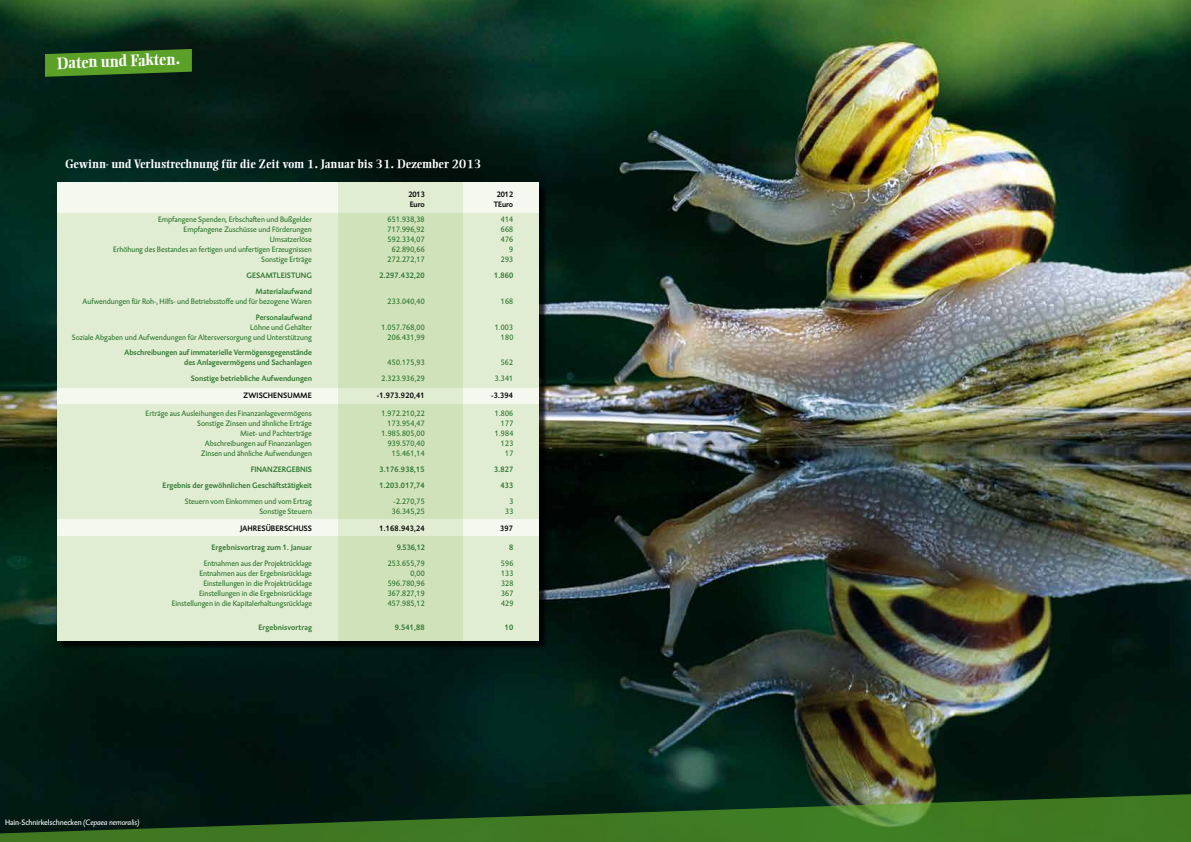
<style>
.page{position:relative;width:1191px;height:842px;background:#fff}
.page>*{position:absolute;margin:0;border:0;box-sizing:border-box;transform-origin:0 0}
.t1{font:700 16px "Ellington";color:#fff}
.t2{font:700 12px "Ellington";color:#fff}
.t3{font:8px "DTL Caspari TOT";letter-spacing:-.005em;color:#2d762f}
.t4{font:500 8px/10px "DTL Caspari TOT";color:#2d762f;text-align:right}
.t5{font:500 8px "DTL Caspari TOT";letter-spacing:.005em;color:#000}
.t6{font:8px "DTL Caspari TOT";letter-spacing:-.01em;color:#fff}
.s1{font-style:italic}
</style>
<div class="page">
<img style="left:0;top:0;width:1191px;height:791px">
<div style="left:60px;top:185px;width:487px;height:465px;background:#000;opacity:.75"></div>
<div style="left:57px;top:182px;width:481px;height:459px;background:#f4f8ee"></div>
<div style="left:339px;top:183px;width:124px;height:458px;background:#e1edd2"></div>
<svg style="left:57px;top:405px;width:482px;height:114px;background:#dceacb"></svg>
<svg style="left:57px;top:536px;width:482px;height:105px;background:#dceacb"></svg>
<svg style="left:57px;top:213px;width:481px;height:174px;background:#dceacb"></svg>
<svg style="left:45px;top:49px;width:147px;height:28px;background:#4a8824"></svg>
<svg style="left:0;top:791px;width:1191px;height:51px;background:#26511d"></svg>
<h1 class="t1" style="left:57px;top:54px;width:125px;rotate:-2deg">Daten und Fakten.</h1>
<h2 class="t2" style="left:65px;top:157px;width:418px">Gewinn- und Verlustrechnung für die Zeit vom 1. Januar bis 31. Dezember 2013</h2>
<p class="t5" style="left:408px;top:189px;width:18px">2013</p>
<p class="t5" style="left:497px;top:189px;width:18px">2012</p>
<p class="t5" style="left:410px;top:199px;width:17px">Euro</p>
<p class="t5" style="left:494px;top:199px;width:21px">TEuro</p>
<p class="t3" style="left:158px;top:215px;width:155px">Empfangene Spenden, Erbschaften und Bußgelder</p>
<p class="t3" style="left:387px;top:215px;width:38px">651.938,38</p>
<p class="t3" style="left:501px;top:215px;width:14px">414</p>
<p class="t3" style="left:184px;top:225px;width:130px">Empfangene Zuschüsse und Förderungen</p>
<p class="t3" style="left:387px;top:225px;width:38px">717.996,92</p>
<p class="t3" style="left:501px;top:225px;width:14px">668</p>
<p class="t3" style="left:270px;top:235px;width:44px">Umsatzerlöse</p>
<p class="t3" style="left:388px;top:235px;width:38px">592.334,07</p>
<p class="t3" style="left:501px;top:235px;width:14px">476</p>
<p class="t3" style="left:113px;top:245px;width:200px">Erhöhung des Bestandes an fertigen und unfertigen Erzeugnissen</p>
<p class="t3" style="left:392px;top:245px;width:34px">62.890,66</p>
<p class="t3" style="left:509px;top:245px;width:5px">9</p>
<p class="t3" style="left:261px;top:255px;width:52px">Sonstige Erträge</p>
<p class="t3" style="left:388px;top:255px;width:38px">272.272,17</p>
<p class="t3" style="left:501px;top:255px;width:14px">293</p>
<p class="t4" style="left:246px;top:270px;width:67px">GESAMTLEISTUNG</p>
<p class="t4" style="left:379px;top:270px;width:47px">2.297.432,20</p>
<p class="t4" style="left:494px;top:270px;width:21px">1.860</p>
<p class="t4" style="left:256px;top:286px;width:58px">Materialaufwand</p>
<p class="t3" style="left:83px;top:296px;width:231px">Aufwendungen für Roh-, Hilfs- und Betriebsstoffe und für bezogene Waren</p>
<p class="t3" style="left:388px;top:296px;width:38px">233.040,40</p>
<p class="t3" style="left:501px;top:296px;width:14px">168</p>
<p class="t4" style="left:256px;top:312px;width:58px">Personalaufwand</p>
<p class="t3" style="left:250px;top:322px;width:63px">Löhne und Gehälter</p>
<p class="t3" style="left:382px;top:322px;width:44px">1.057.768,00</p>
<p class="t3" style="left:495px;top:322px;width:20px">1.003</p>
<p class="t3" style="left:72px;top:332px;width:241px">Soziale Abgaben und Aufwendungen für Altersversorgung und Unterstützung</p>
<p class="t3" style="left:388px;top:332px;width:38px">206.431,99</p>
<p class="t3" style="left:501px;top:332px;width:14px">180</p>
<p class="t4" style="left:124px;top:348px;width:189px">Abschreibungen auf immaterielle Vermögensgegenstände des Anlagevermögens und Sachanlagen</p>
<p class="t3" style="left:388px;top:358px;width:38px">450.175,93</p>
<p class="t3" style="left:501px;top:358px;width:14px">562</p>
<p class="t4" style="left:191px;top:374px;width:123px">Sonstige betriebliche Aufwendungen</p>
<p class="t3" style="left:382px;top:374px;width:44px">2.323.936,29</p>
<p class="t3" style="left:495px;top:374px;width:20px">3.341</p>
<p class="t5" style="left:243px;top:390px;width:70px">ZWISCHENSUMME</p>
<p class="t5" style="left:377px;top:390px;width:49px">-1.973.920,41</p>
<p class="t5" style="left:491px;top:390px;width:24px">-3.394</p>
<p class="t3" style="left:146px;top:408px;width:168px">Erträge aus Ausleihungen des Finanzanlagevermögens</p>
<p class="t3" style="left:382px;top:408px;width:44px">1.972.210,22</p>
<p class="t3" style="left:495px;top:408px;width:20px">1.806</p>
<p class="t3" style="left:197px;top:418px;width:116px">Sonstige Zinsen und ähnliche Erträge</p>
<p class="t3" style="left:388px;top:418px;width:38px">173.954,47</p>
<p class="t3" style="left:501px;top:418px;width:14px">177</p>
<p class="t3" style="left:240px;top:428px;width:73px">Miet- und Pachterträge</p>
<p class="t3" style="left:382px;top:428px;width:44px">1.985.805,00</p>
<p class="t3" style="left:495px;top:428px;width:20px">1.984</p>
<p class="t3" style="left:205px;top:438px;width:108px">Abschreibungen auf Finanzanlagen</p>
<p class="t3" style="left:388px;top:438px;width:38px">939.570,40</p>
<p class="t3" style="left:501px;top:438px;width:14px">123</p>
<p class="t3" style="left:201px;top:448px;width:113px">Zinsen und ähnliche Aufwendungen</p>
<p class="t3" style="left:392px;top:448px;width:34px">15.461,14</p>
<p class="t3" style="left:505px;top:448px;width:10px">17</p>
<p class="t4" style="left:251px;top:464px;width:63px">FINANZERGEBNIS</p>
<p class="t4" style="left:379px;top:464px;width:47px">3.176.938,15</p>
<p class="t4" style="left:494px;top:464px;width:21px">3.827</p>
<p class="t4" style="left:163px;top:480px;width:151px">Ergebnis der gewöhnlichen Geschäftstätigkeit</p>
<p class="t4" style="left:379px;top:480px;width:47px">1.203.017,74</p>
<p class="t4" style="left:500px;top:480px;width:14px">433</p>
<p class="t3" style="left:185px;top:496px;width:129px">Steuern vom Einkommen und vom Ertrag</p>
<p class="t3" style="left:393px;top:496px;width:33px">-2.270,75</p>
<p class="t3" style="left:509px;top:496px;width:5px">3</p>
<p class="t3" style="left:259px;top:506px;width:54px">Sonstige Steuern</p>
<p class="t3" style="left:392px;top:506px;width:34px">36.345,25</p>
<p class="t3" style="left:505px;top:506px;width:10px">33</p>
<p class="t5" style="left:240px;top:523px;width:73px">JAHRESÜBERSCHUSS</p>
<p class="t5" style="left:379px;top:523px;width:47px">1.168.943,24</p>
<p class="t5" style="left:500px;top:523px;width:14px">397</p>
<p class="t4" style="left:211px;top:542px;width:102px">Ergebnisvortrag zum 1. Januar</p>
<p class="t4" style="left:397px;top:542px;width:30px">9.536,12</p>
<p class="t4" style="left:509px;top:542px;width:6px">8</p>
<p class="t3" style="left:204px;top:559px;width:110px">Entnahmen aus der Projektrücklage</p>
<p class="t3" style="left:388px;top:559px;width:38px">253.655,79</p>
<p class="t3" style="left:501px;top:559px;width:14px">596</p>
<p class="t3" style="left:199px;top:569px;width:114px">Entnahmen aus der Ergebnisrücklage</p>
<p class="t3" style="left:410px;top:569px;width:16px">0,00</p>
<p class="t3" style="left:501px;top:569px;width:14px">133</p>
<p class="t3" style="left:203px;top:579px;width:110px">Einstellungen in die Projektrücklage</p>
<p class="t3" style="left:388px;top:579px;width:38px">596.780,96</p>
<p class="t3" style="left:501px;top:579px;width:14px">328</p>
<p class="t3" style="left:199px;top:589px;width:114px">Einstellungen in die Ergebnisrücklage</p>
<p class="t3" style="left:388px;top:589px;width:38px">367.827,19</p>
<p class="t3" style="left:501px;top:589px;width:14px">367</p>
<p class="t3" style="left:172px;top:599px;width:142px">Einstellungen in die Kapitalerhaltungsrücklage</p>
<p class="t3" style="left:388px;top:599px;width:38px">457.985,12</p>
<p class="t3" style="left:501px;top:599px;width:14px">429</p>
<p class="t4" style="left:258px;top:622px;width:55px">Ergebnisvortrag</p>
<p class="t4" style="left:395px;top:622px;width:32px">9.541,88</p>
<p class="t4" style="left:505px;top:622px;width:10px">10</p>
<p class="t6" style="left:5px;top:817px;width:136px">Hain-Schnirkelschnecken <span class="s1">(Cepaea nemoralis)</span></p>
</div>
